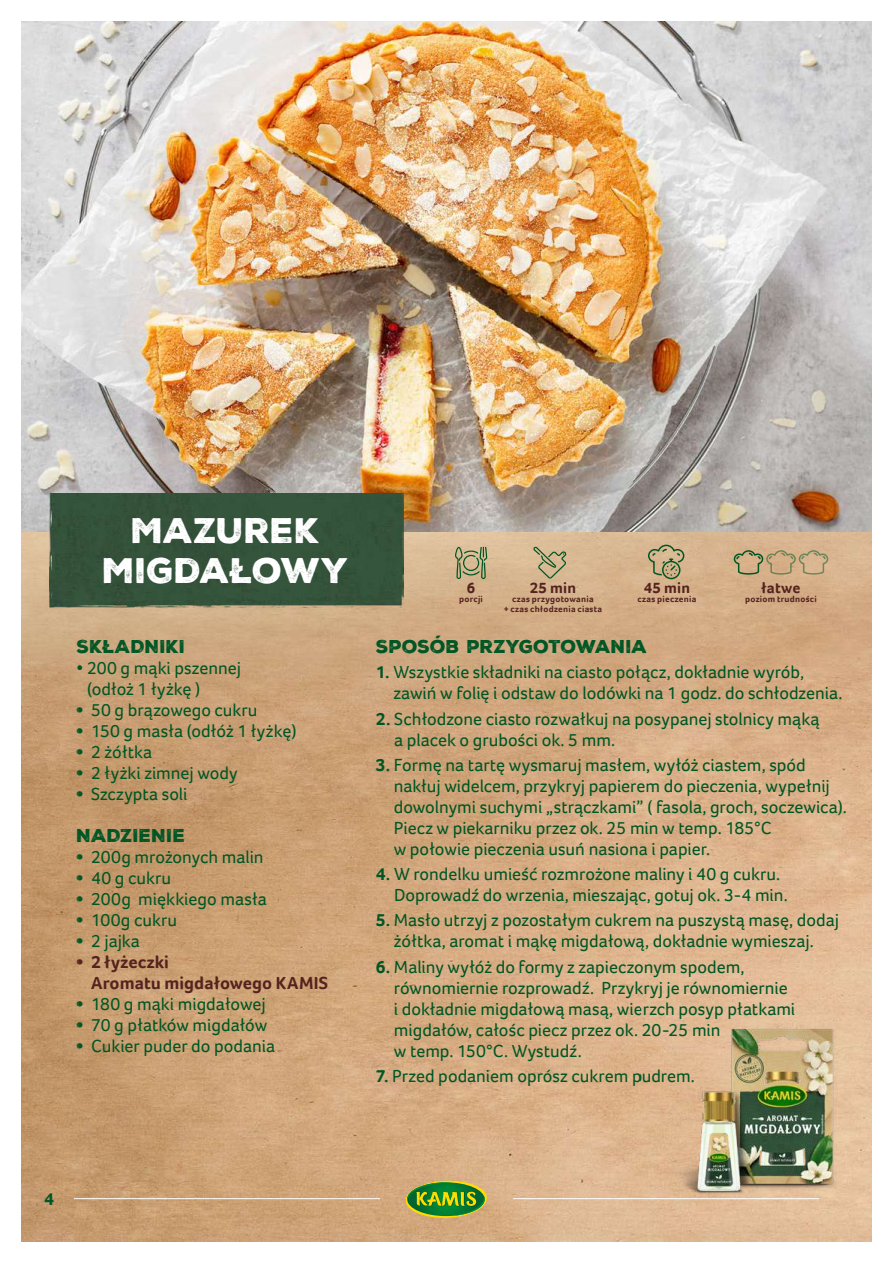
<style>
.page{position:relative;width:893px;height:1263px;background:#fff}
.page>*{position:absolute;margin:0;border:0;box-sizing:border-box;transform-origin:0 0}
.t1{font:34.5px/40.5px "Nexa Rust Sans Black 01";letter-spacing:-.005em;color:#fff;text-align:center}
.t2{font:18px/21px "Foco";color:#005624}
.t3{font:18px "Nexa Rust Sans Black 01";letter-spacing:-.005em;color:#005624}
.t4{font:700 18px/21px "Foco";letter-spacing:.005em;color:#54231f}
.t5{font:700 18px "Foco";color:#005624}
.t6{font:700 15.45px "Foco";letter-spacing:.01em;color:#54231f}
.t7{font:700 9px/9.8px "Foco";letter-spacing:.03em;color:#54231f;text-align:center}
.s1{font-family:"Nexa Rust Sans Black 01"}
.s2{font-family:"Nexa Rust Sans Black 01";font-weight:400}
.s3{font-weight:700}
</style>
<div class="page">
<img style="left:21px;top:531px;width:851px;height:711px">
<img style="left:21px;top:21px;width:851px;height:510px">
<svg style="left:455px;top:547px;width:32px;height:32px"></svg>
<svg style="left:533px;top:547px;width:33px;height:32px"></svg>
<svg style="left:733px;top:549px;width:96px;height:26px;background:#bda67f"></svg>
<div style="left:662px;top:561px;width:18px;height:18px;border:2px solid #005624;border-radius:50%"></div>
<svg style="left:647px;top:544px;width:38px;height:32px"></svg>
<div style="left:49px;top:493px;width:354px;height:114px;background:#34533b"></div>
<img style="left:642px;top:1007px;width:226px;height:235px">
<hr style="left:74px;top:1198px;width:306px;height:1px;background:#fff">
<hr style="left:513px;top:1198px;width:306px;height:1px;background:#fff">
<svg style="left:406px;top:1181px;width:81px;height:37px;background:#6a9936"></svg>
<h1 class="t1" style="left:102px;top:510px;width:248px">MAZUREK<br>MIGDAŁOWY</h1>
<p class="t3" style="left:77px;top:634px;width:110px">SKŁADNIKI</p>
<p class="t2" style="left:87px;top:657px;width:155px;text-indent:-10px">• 200 g mąki pszennej (odłoż 1 łyżkę )</p>
<p class="t2" style="left:77px;top:699px;width:183px"><span class="s1">•</span> 50 g brązowego cukru</p>
<p class="t2" style="left:77px;top:720px;width:221px"><span class="s1">•</span> 150 g masła (odłóż 1 łyżkę)</p>
<p class="t2" style="left:77px;top:741px;width:77px"><span class="s1">•</span> 2 żółtka</p>
<p class="t2" style="left:77px;top:762px;width:163px"><span class="s1">•</span> 2 łyżki zimnej wody</p>
<p class="t2" style="left:77px;top:783px;width:112px"><span class="s1">•</span> Szczypta soli</p>
<p class="t3" style="left:77px;top:823px;width:110px">NADZIENIE</p>
<p class="t2" style="left:77px;top:846px;width:189px"><span class="s1">•</span> 200g mrożonych malin</p>
<p class="t2" style="left:77px;top:867px;width:96px"><span class="s1">•</span> 40 g cukru</p>
<p class="t2" style="left:77px;top:888px;width:192px"><span class="s1">•</span> 200g miękkiego masła</p>
<p class="t2" style="left:77px;top:909px;width:102px"><span class="s1">•</span> 100g cukru</p>
<p class="t2" style="left:77px;top:930px;width:65px"><span class="s1">•</span> 2 jajka</p>
<p class="t4" style="left:91px;top:951px;width:239px;text-indent:-15px"><span class="s2">•</span> 2 łyżeczki<br>Aromatu migdałowego KAMIS</p>
<p class="t2" style="left:77px;top:993px;width:190px"><span class="s1">•</span> 180 g mąki migdałowej</p>
<p class="t2" style="left:77px;top:1014px;width:192px"><span class="s1">•</span> 70 g płatków migdałów</p>
<p class="t2" style="left:77px;top:1035px;width:200px"><span class="s1">•</span> Cukier puder do podania</p>
<p class="t6" style="left:467px;top:577px;width:10px">6</p>
<p class="t7" style="left:459px;top:594px;width:25px">porcji</p>
<p class="t6" style="left:530px;top:577px;width:48px">25 min</p>
<p class="t7" style="left:504px;top:594px;width:100px">czas przygotowania<br>+ czas chłodzenia ciasta</p>
<p class="t6" style="left:644px;top:577px;width:48px">45 min</p>
<p class="t7" style="left:638px;top:594px;width:60px">czas pieczenia</p>
<p class="t6" style="left:761px;top:577px;width:40px">łatwe</p>
<p class="t7" style="left:745px;top:594px;width:73px">poziom trudności</p>
<p class="t3" style="left:376px;top:634px;width:273px">SPOSÓB PRZYGOTOWANIA</p>
<p class="t2" style="left:393px;top:661px;width:451px;text-indent:-17px"><span class="s3">1.</span> Wszystkie składniki na ciasto połącz, dokładnie wyrób, zawiń w folię i odstaw do lodówki na 1 godz. do schłodzenia.</p>
<p class="t2" style="left:394px;top:708px;width:427px;text-indent:-18px"><span class="s3">2.</span> Schłodzone ciasto rozwałkuj na posypanej stolnicy mąką a placek o grubości ok. 5 mm.</p>
<p class="t2" style="left:394px;top:754px;width:455px;text-indent:-18px"><span class="s3">3.</span> Formę na tartę wysmaruj masłem, wyłóż ciastem, spód nakłuj widelcem, przykryj papierem do pieczenia, wypełnij dowolnymi suchymi „strączkami” ( fasola, groch, soczewica).<br>Piecz w piekarniku przez ok. 25 min w temp. 185°C<br>w połowie pieczenia usuń nasiona i papier.</p>
<p class="t2" style="left:394px;top:863px;width:395px;text-indent:-18px"><span class="s3">4.</span> W rondelku umieść rozmrożone maliny i 40 g cukru.<br>Doprowadź do wrzenia, mieszając, gotuj ok. 3-4 min.</p>
<p class="t2" style="left:376px;top:909px;width:464px;text-align:center"><span class="s3">5.</span> Masło utrzyj z pozostałym cukrem na puszystą masę, dodaj żółtka, aromat i mąkę migdałową, dokładnie wymieszaj.</p>
<p class="t2" style="left:394px;top:956px;width:403px;text-indent:-18px"><span class="s3">6.</span> Maliny wyłóż do formy z zapieczonym spodem, równomiernie rozprowadź. Przykryj je równomiernie i dokładnie migdałową masą, wierzch posyp płatkami migdałów, całośc piecz przez ok. 20-25 min<br>w temp. 150°C. Wystudź.</p>
<p class="t2" style="left:376px;top:1065px;width:321px"><span class="s3">7.</span> Przed podaniem oprósz cukrem pudrem.</p>
<p class="t5" style="left:44px;top:1187px;width:11px">4</p>
</div>
